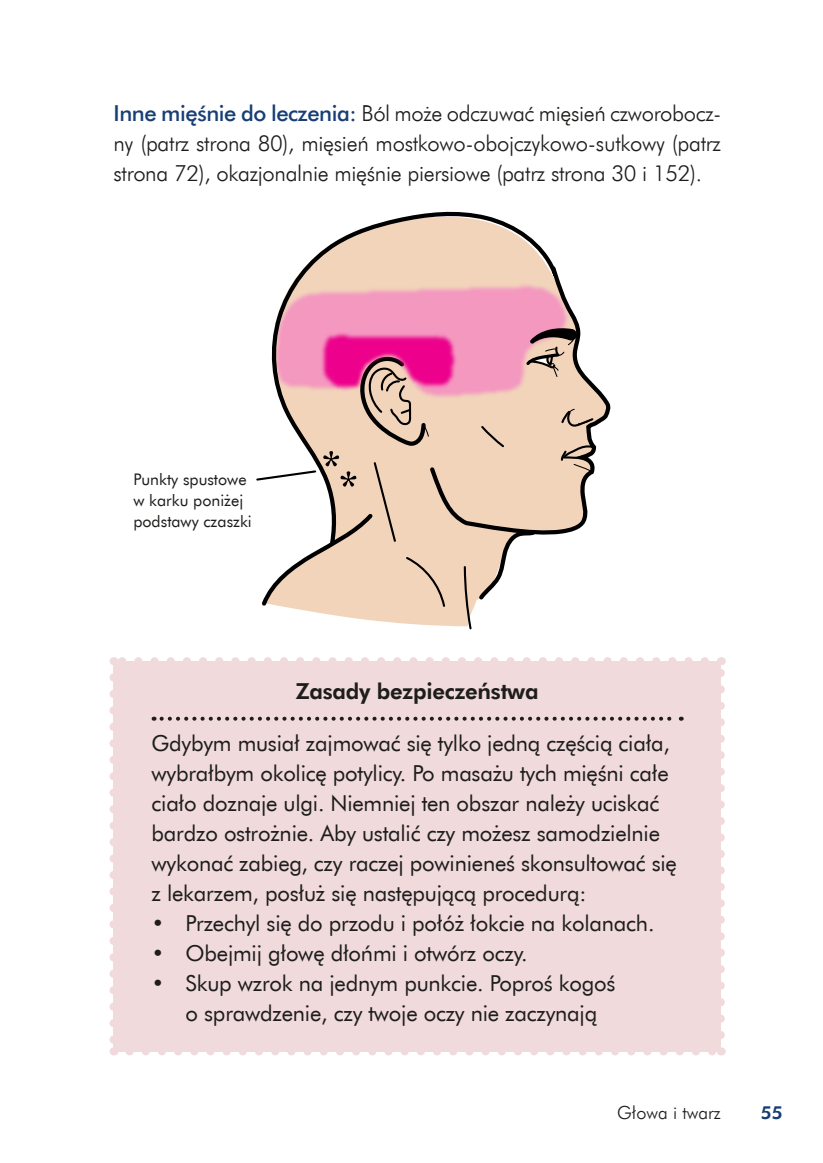
<style>
.page{position:relative;width:823px;height:1163px;background:#fff}
.page>*{position:absolute;margin:0;border:0;box-sizing:border-box;transform-origin:0 0}
.t1{font:22px/30px "Futura EU";letter-spacing:-.01em;color:#1d1d1b}
.t2{font:22px/30px "Futura Lt EU";letter-spacing:-.015em;color:#1d1d1b;text-align:justify}
.t3{font:22px "Futura Hv EU";letter-spacing:-.01em;color:#1d1d1b}
.t4{font:18px "Futura Lt EU";color:#1d1d1b}
.t5{font:18px "Futura Hv EU";color:#183e75}
.t6{font:16px/20.8px "Futura EU";color:#1d1d1b}
.s1{font-family:"Futura Md EU";color:#183e75}
</style>
<div class="page">
<svg style="left:297px;top:548px;width:165px;height:78px;fill:#f2d4bb"></svg>
<svg style="left:294px;top:211px;width:317px;height:337px"></svg>
<svg style="left:462px;top:527px;width:75px;height:103px"></svg>
<svg style="left:479px;top:441px;width:26px;height:8px"></svg>
<svg style="left:559px;top:444px;width:35px;height:29px"></svg>
<svg style="left:523px;top:328px;width:54px;height:50px;background:#b09289"></svg>
<svg style="left:559px;top:408px;width:35px;height:20px"></svg>
<img style="left:271px;top:280px;width:237px;height:161px">
<svg style="left:256px;top:357px;width:190px;height:252px"></svg>
<div style="left:113px;top:661px;width:607px;height:390px;background:#f0dadc"></div>
<svg style="left:161px;top:716px;width:520px;height:4px"></svg>
<svg style="left:129px;top:1051px;width:583px;height:4px"></svg>
<svg style="left:121px;top:657px;width:583px;height:4px"></svg>
<svg style="left:109px;top:677px;width:8px;height:378px"></svg>
<svg style="left:717px;top:657px;width:7px;height:377px"></svg>
<p class="t2" style="left:113px;top:99px;width:608px"><span class="s1">Inne mięśnie do leczenia:</span> Ból może odczuwać mięsień czworobocz&shy;ny (patrz strona 80), mięsień mostkowo-obojczykowo-sutkowy (patrz strona 72), okazjonalnie mięśnie piersiowe (patrz strona 30 i 152).</p>
<p class="t6" style="left:133px;top:469px;width:120px">Punkty spustowe w karku poniżej podstawy czaszki</p>
<p class="t3" style="left:296px;top:677px;width:244px">Zasady bezpieczeństwa</p>
<p class="t1" style="left:151px;top:729px;width:526px">Gdybym musiał zajmować się tylko jedną częścią ciała, wybrałbym okolicę potylicy. Po masażu tych mięśni całe ciało doznaje ulgi. Niemniej ten obszar należy uciskać bardzo ostrożnie. Aby ustalić czy możesz samodzielnie wykonać zabieg, czy raczej powinieneś skonsultować się z lekarzem, posłuż się następującą procedurą:</p>
<p class="t1" style="left:151px;top:909px;width:504px">• Przechyl się do przodu i połóż łokcie na kolanach.</p>
<p class="t1" style="left:151px;top:939px;width:377px">• Obejmij głowę dłońmi i otwórz oczy.</p>
<p class="t1" style="left:185px;top:969px;width:431px;text-indent:-34px">• Skup wzrok na jednym punkcie. Poproś kogoś o sprawdzenie, czy twoje oczy nie zaczynają</p>
<p class="t4" style="left:617px;top:1101px;width:105px">Głowa i twarz</p>
<p class="t5" style="left:760px;top:1100px;width:24px">55</p>
</div>
